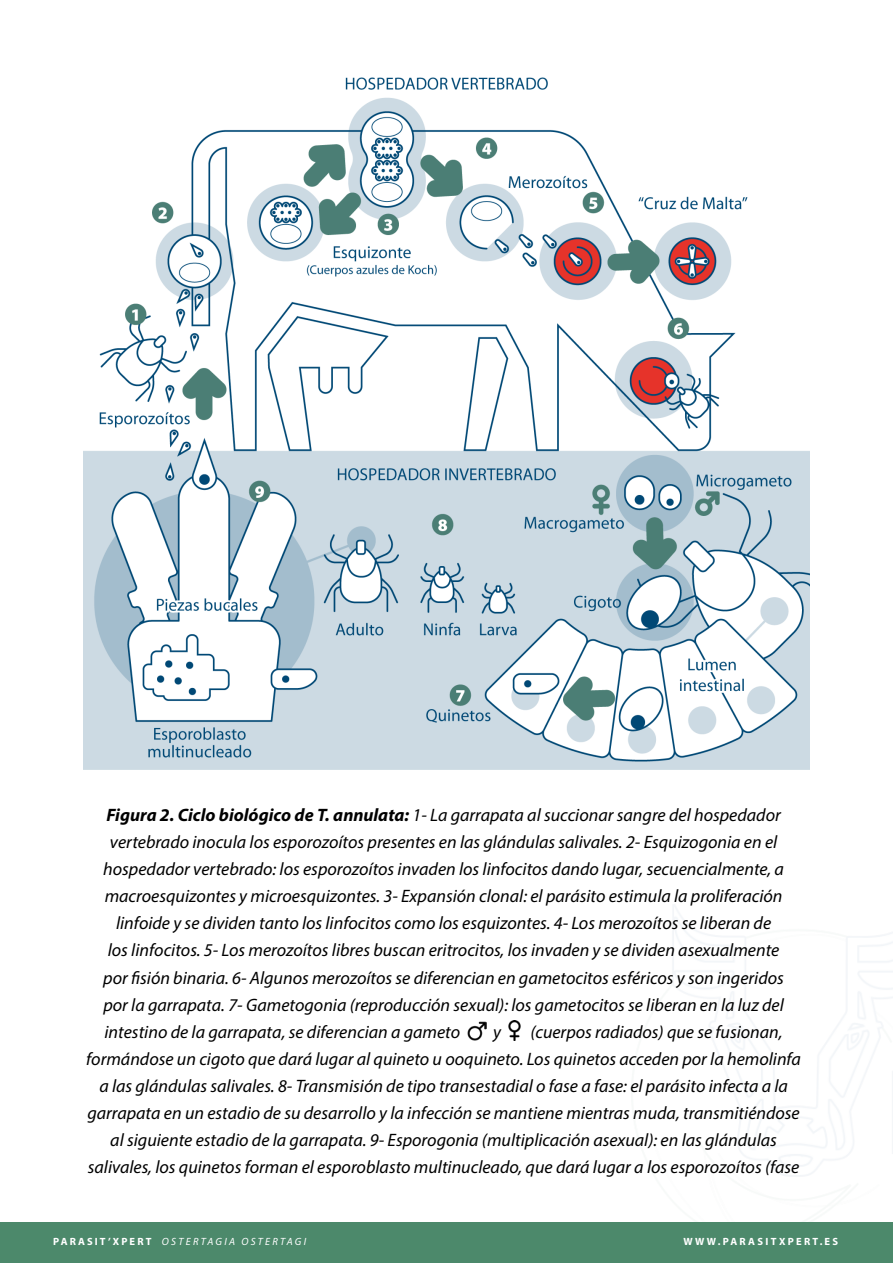
<style>
.page{position:relative;width:893px;height:1263px;background:#fff}
.page>*{position:absolute;margin:0;border:0;box-sizing:border-box;transform-origin:0 0}
.t1{font:italic 18px "Myriad Pro";color:#000}
.t2{font:italic 10.5px "Myriad Pro";letter-spacing:.22em;color:#fff}
.t3{font:700 10.5px "Myriad Pro";letter-spacing:.22em;color:#fff}
.s1{font-weight:700}
.s2{font-weight:700;font-style:normal}
</style>
<div class="page">
<div style="left:0;top:1222px;width:893px;height:41px;background:#4c896b"></div>
<img style="left:84px;top:77px;width:725px;height:693px">
<img style="left:468px;top:1021px;width:19px;height:19px">
<img style="left:508px;top:1020px;width:13px;height:20px">
<p class="t1" style="left:106px;top:804px;width:676px"><span class="s1">Figura 2. Ciclo biológico de T. annulata:</span> 1- La garrapata al succionar sangre del hospedador</p>
<p class="t1" style="left:110px;top:831px;width:669px">vertebrado inocula los esporozoítos presentes en las glándulas salivales. 2- Esquizogonia en el</p>
<p class="t1" style="left:103px;top:858px;width:682px">hospedador vertebrado: los esporozoítos invaden los linfocitos dando lugar, secuencialmente, a</p>
<p class="t1" style="left:105px;top:885px;width:679px">macroesquizontes y microesquizontes. 3- Expansión clonal: el parásito estimula la proliferación</p>
<p class="t1" style="left:116px;top:912px;width:657px">linfoide y se dividen tanto los linfocitos como los esquizontes. 4- Los merozoítos se liberan de</p>
<p class="t1" style="left:108px;top:939px;width:673px">los linfocitos. 5- Los merozoítos libres buscan eritrocitos, los invaden y se dividen asexualmente</p>
<p class="t1" style="left:103px;top:966px;width:682px">por fisión binaria. 6- Algunos merozoítos se diferencian en gametocitos esféricos y son ingeridos</p>
<p class="t1" style="left:103px;top:993px;width:682px">por la garrapata. 7- Gametogonia (reproducción sexual): los gametocitos se liberan en la luz del</p>
<p class="t1" style="left:104px;top:1020px;width:357px">intestino de la garrapata, se diferencian a gameto</p>
<p class="t1" style="left:493px;top:1020px;width:9px">y</p>
<p class="t1" style="left:530px;top:1020px;width:254px">(cuerpos radiados) que se fusionan,</p>
<p class="t1" style="left:86px;top:1047px;width:716px">formándose un cigoto que dará lugar al quineto u ooquineto. Los quinetos acceden por la hemolinfa</p>
<p class="t1" style="left:99px;top:1074px;width:690px">a las glándulas salivales. 8- Transmisión de tipo transestadial o fase a fase: el parásito infecta a la</p>
<p class="t1" style="left:87px;top:1101px;width:714px">garrapata en un estadio de su desarrollo y la infección se mantiene mientras muda, transmitiéndose</p>
<p class="t1" style="left:110px;top:1128px;width:668px">al siguiente estadio de la garrapata. 9- Esporogonia (multiplicación asexual): en las glándulas</p>
<p class="t1" style="left:88px;top:1155px;width:713px">salivales, los quinetos forman el esporoblasto multinucleado, que dará lugar a los esporozoítos (fase</p>
<p class="t2" style="left:53px;top:1235px;width:255px"><span class="s2">PARASIT’XPERT</span> OSTERTAGIA OSTERTAGI</p>
<p class="t3" style="left:683px;top:1235px;width:156px">WWW.PARASITXPERT.ES</p>
</div>
